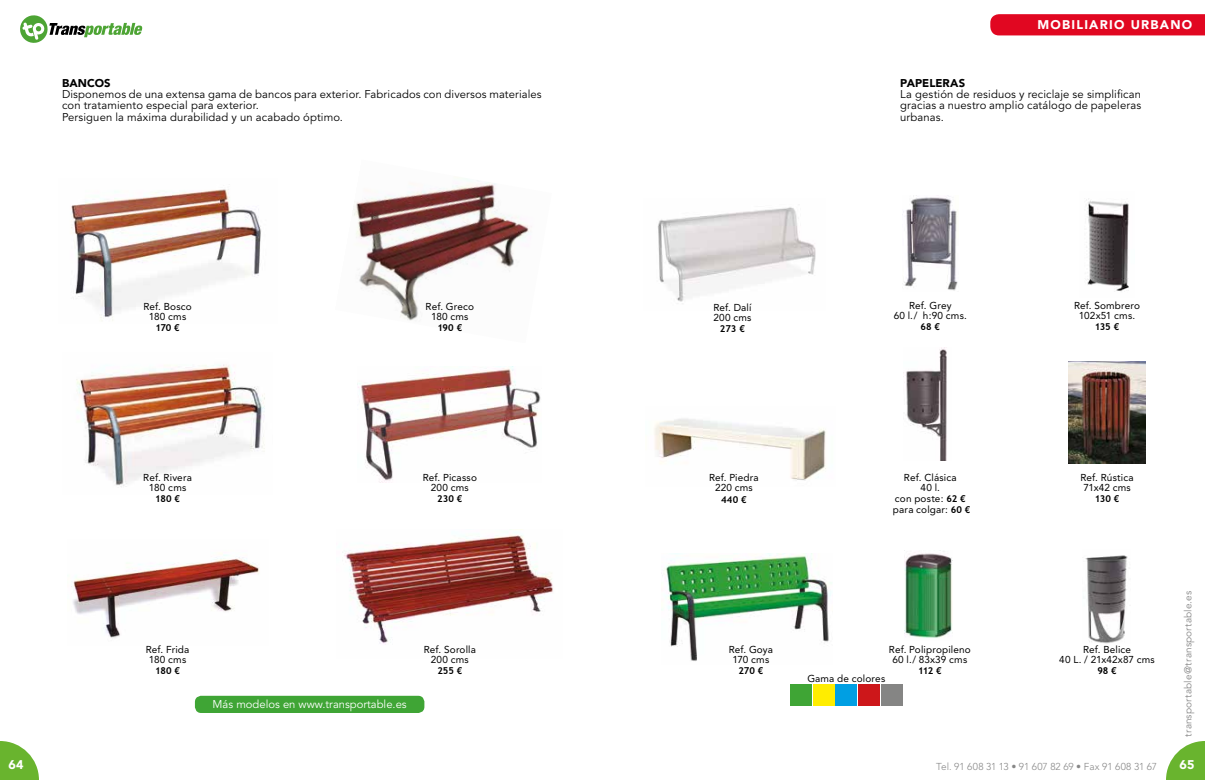
<style>
.page{position:relative;width:1205px;height:780px;background:#fff}
.page>*{position:absolute;margin:0;border:0;box-sizing:border-box;transform-origin:0 0}
.t1{font:900 12.5px "Avenir";letter-spacing:.1em;color:#fff}
.t2{font:11.25px/11.2px "Avenir";letter-spacing:.01em;color:#000;text-align:justify}
.t3{font:11.25px "Avenir";color:#fff}
.t4{font:900 11.25px "Avenir";letter-spacing:.005em;color:#000}
.t5{font:10px/10px "Avenir";letter-spacing:.015em;color:#000;text-align:center}
.t6{font:300 10px "Avenir";color:#878787}
.t7{font:10px "Avenir";letter-spacing:.015em;color:#878787}
.t8{font:700 9.5px "Trebuchet MS";letter-spacing:-.01em;color:#000}
.s1{font-family:"Trebuchet MS";font-weight:700;font-size:9.5px}
</style>
<div class="page">
<svg style="left:0;top:741px;width:39px;height:39px"></svg>
<svg style="left:20px;top:15px;width:122px;height:28px"></svg>
<img style="left:71px;top:189px;width:190px;height:132px">
<img style="left:661px;top:553px;width:171px;height:108px">
<img style="left:353px;top:179px;width:179px;height:142px">
<img style="left:71px;top:553px;width:188px;height:85px">
<img style="left:658px;top:207px;width:158px;height:97px">
<img style="left:654px;top:418px;width:172px;height:63px">
<img style="left:358px;top:367px;width:183px;height:115px">
<img style="left:76px;top:364px;width:189px;height:123px">
<img style="left:342px;top:529px;width:211px;height:116px">
<img style="left:903px;top:347px;width:44px;height:113px">
<img style="left:902px;top:197px;width:56px;height:94px">
<img style="left:1085px;top:555px;width:43px;height:88px">
<img style="left:905px;top:550px;width:47px;height:88px">
<img style="left:1069px;top:361px;width:76px;height:102px">
<img style="left:1086px;top:198px;width:43px;height:93px">
<div style="left:990px;top:14px;width:215px;height:21px;background:#e10721"></div>
<div style="left:790px;top:684px;width:21px;height:22px;background:#3fa535"></div>
<div style="left:813px;top:684px;width:21px;height:22px;background:#ffed00"></div>
<div style="left:836px;top:684px;width:21px;height:22px;background:#009fe3"></div>
<div style="left:858px;top:684px;width:21px;height:22px;background:#cd171a"></div>
<div style="left:881px;top:684px;width:21px;height:22px;background:#858584"></div>
<div style="left:195px;top:695px;width:229px;height:18px;background:#3fa535;border-radius:6px"></div>
<p class="t1" style="left:1037px;top:17px;width:156px">MOBILIARIO URBANO</p>
<p class="t4" style="left:62px;top:76px;width:50px">BANCOS</p>
<p class="t2" style="left:62px;top:89px;width:481px;text-align:left">Disponemos de una extensa gama de bancos para exterior. Fabricados con diversos materiales con tratamiento especial para exterior.<br>Persiguen la máxima durabilidad y un acabado óptimo.</p>
<p class="t4" style="left:900px;top:76px;width:67px">PAPELERAS</p>
<p class="t2" style="left:900px;top:89px;width:242px">La gestión de residuos y reciclaje se simplifican gracias a nuestro amplio catálogo de papeleras urbanas.</p>
<p class="t5" style="left:143px;top:301px;width:50px">Ref. Bosco<br>180 cms</p>
<p class="t8" style="left:155px;top:322px;width:26px">170 €</p>
<p class="t5" style="left:426px;top:301px;width:50px">Ref. Greco<br>180 cms</p>
<p class="t8" style="left:437px;top:322px;width:26px">190 €</p>
<p class="t5" style="left:713px;top:302px;width:40px;text-align:left">Ref. Dalí<br>200 cms</p>
<p class="t8" style="left:720px;top:323px;width:26px">273 €</p>
<p class="t5" style="left:894px;top:300px;width:75px">Ref. Grey<br>60 l./ h:90 cms.</p>
<p class="t8" style="left:920px;top:320px;width:21px">68 €</p>
<p class="t5" style="left:1074px;top:300px;width:68px">Ref. Sombrero<br>102x51 cms.</p>
<p class="t8" style="left:1095px;top:320px;width:26px">135 €</p>
<p class="t5" style="left:143px;top:472px;width:50px">Ref. Rivera<br>180 cms</p>
<p class="t8" style="left:155px;top:493px;width:26px">180 €</p>
<p class="t5" style="left:423px;top:472px;width:56px">Ref. Picasso<br>200 cms</p>
<p class="t8" style="left:437px;top:493px;width:27px">230 €</p>
<p class="t5" style="left:709px;top:473px;width:51px">Ref. Piedra<br>220 cms</p>
<p class="t8" style="left:721px;top:493px;width:27px">440 €</p>
<p class="t5" style="left:904px;top:472px;width:54px">Ref. Clásica<br>40 l.</p>
<p class="t5" style="left:893px;top:493px;width:79px;line-height:11.2px;text-align:left">con poste: <span class="s1">62 € </span>para colgar: <span class="s1">60 €</span></p>
<p class="t5" style="left:1080px;top:472px;width:55px;text-align:left">Ref. Rústica<br>71x42 cms</p>
<p class="t8" style="left:1095px;top:493px;width:26px">130 €</p>
<p class="t5" style="left:146px;top:644px;width:45px">Ref. Frida<br>180 cms</p>
<p class="t8" style="left:155px;top:664px;width:26px">180 €</p>
<p class="t3" style="left:213px;top:698px;width:196px">Más modelos en www.transportable.es</p>
<p class="t5" style="left:424px;top:644px;width:54px">Ref. Sorolla<br>200 cms</p>
<p class="t8" style="left:437px;top:664px;width:26px">255 €</p>
<p class="t5" style="left:729px;top:644px;width:46px">Ref. Goya<br>170 cms</p>
<p class="t8" style="left:738px;top:664px;width:26px">270 €</p>
<p class="t5" style="left:889px;top:644px;width:83px">Ref. Polipropileno<br>60 l./ 83x39 cms</p>
<p class="t8" style="left:918px;top:664px;width:25px">112 €</p>
<p class="t5" style="left:807px;top:673px;width:79px">Gama de colores</p>
<p class="t5" style="left:1059px;top:644px;width:97px">Ref. Belice<br>40 L. / 21x42x87 cms</p>
<p class="t8" style="left:1097px;top:664px;width:21px">98 €</p>
<p class="t7" style="left:1182px;top:736px;width:147px;rotate:-90deg">transportable@transportable.es</p>
<p class="t1" style="left:9px;top:757px;width:17px">64</p>
<p class="t6" style="left:936px;top:760px;width:222px">Tel. 91 608 31 13 • 91 607 82 69 • Fax 91 608 31 67</p>
<p class="t1" style="left:1179px;top:757px;width:17px">65</p>
</div>
